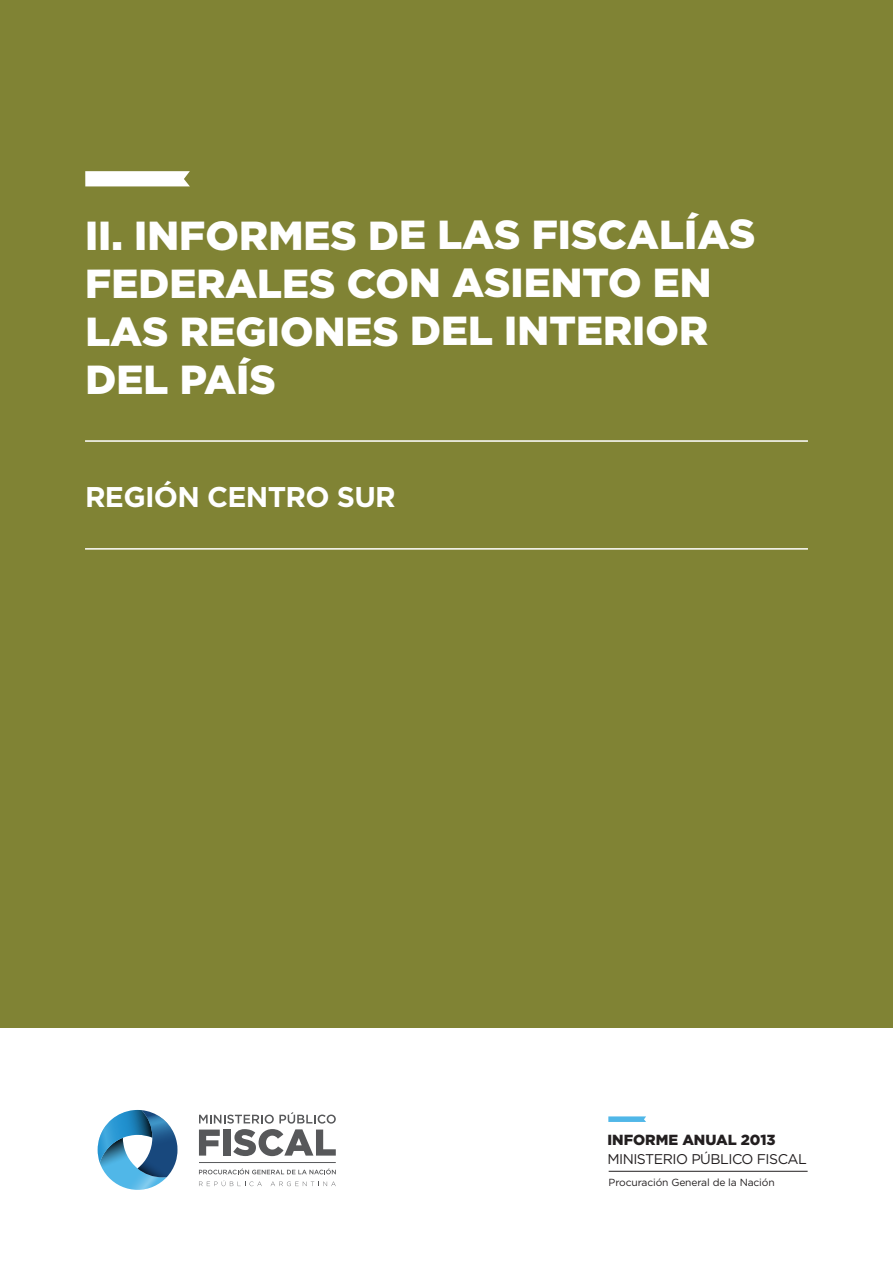
<style>
.page{position:relative;width:893px;height:1263px;background:#fff}
.page>*{position:absolute;margin:0;border:0;box-sizing:border-box;transform-origin:0 0}
.t1{font:900 40.5px/48.2px "Gotham";letter-spacing:-.005em;color:#fff}
.t2{font:700 28.5px "Gotham";letter-spacing:-.025em;color:#fff}
.t3{font:900 14.7px "Gotham";color:#231f20}
.t4{font:14.1px "Gotham";letter-spacing:-.035em;color:#231f20}
.t5{font:10.35px "Gotham";letter-spacing:-.01em;color:#231f20}
</style>
<div class="page">
<div style="left:0;top:0;width:893px;height:1027px;background:#808334"></div>
<hr style="left:85px;top:548px;width:723px;height:2px;background:#fff">
<hr style="left:85px;top:440px;width:723px;height:2px;background:#fff">
<svg style="left:85px;top:171px;width:105px;height:15px;background:#f9f9f5"></svg>
<hr style="left:199px;top:1162px;width:137px;height:1px;background:#57585a">
<svg style="left:199px;top:1168px;width:137px;height:6px"></svg>
<svg style="left:199px;top:1180px;width:63px;height:6px"></svg>
<svg style="left:271px;top:1181px;width:65px;height:5px"></svg>
<svg style="left:199px;top:1129px;width:21px;height:26px"></svg>
<div style="left:223px;top:1129px;width:7px;height:26px;background:#57585a"></div>
<svg style="left:233px;top:1129px;width:103px;height:27px"></svg>
<svg style="left:199px;top:1112px;width:137px;height:11px"></svg>
<svg style="left:98px;top:1110px;width:79px;height:80px"></svg>
<svg style="left:608px;top:1116px;width:38px;height:6px"></svg>
<hr style="left:609px;top:1171px;width:199px;height:1px;background:#231f20">
<p class="t1" style="left:85px;top:211px;width:672px">II. INFORMES DE LAS FISCALÍAS<br>FEDERALES CON ASIENTO EN<br>LAS REGIONES DEL INTERIOR<br>DEL PAÍS</p>
<p class="t2" style="left:85px;top:477px;width:312px">REGIÓN CENTRO SUR</p>
<p class="t3" style="left:607px;top:1130px;width:170px">INFORME ANUAL 2013</p>
<p class="t4" style="left:607px;top:1149px;width:201px">MINISTERIO PÚBLICO FISCAL</p>
<p class="t5" style="left:609px;top:1176px;width:168px">Procuración General de la Nación</p>
</div>
